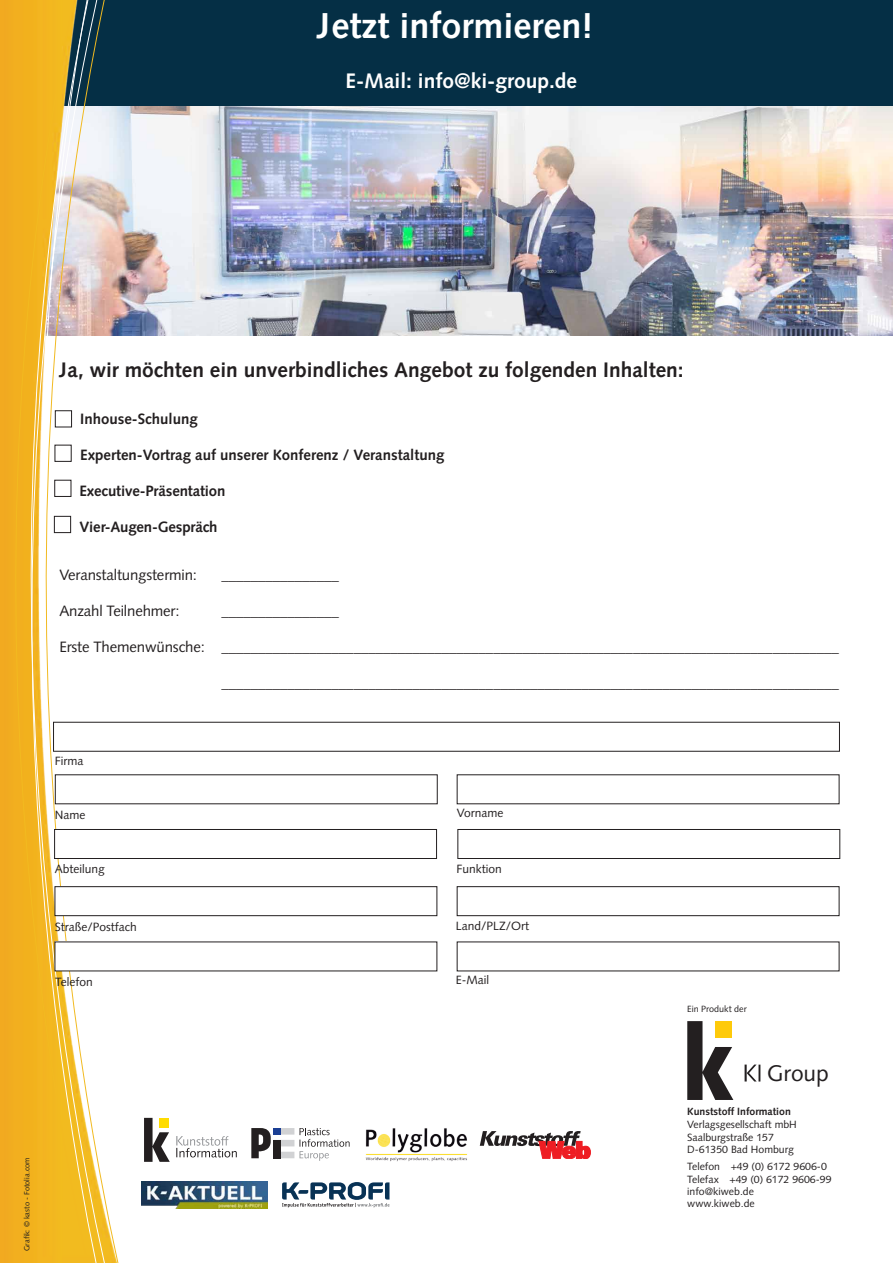
<style>
.page{position:relative;width:893px;height:1263px;background:#fff}
.page>*{position:absolute;margin:0;border:0;box-sizing:border-box;transform-origin:0 0}
.t1{font:700 36px "Syntax LT Std";color:#fff}
.t2{font:22.65px "Syntax LT Std";color:#231f20}
.t3{font:700 21px "Syntax LT Std";color:#231f20}
.t4{font:700 21px "Syntax LT Std";color:#fff}
.t5{font:700 15px "Syntax LT Std";color:#231f20}
.t6{font:15px "Syntax LT Std";letter-spacing:-.01em;color:#231f20}
.Formularfeldbezeichu{font:12px "Syntax LT Std";color:#231f20}
.Formularfeldbezeichu-2{font:10.5px "Syntax LT Std";color:#231f20}
.Formularfeldbezeichu-3{font:700 10.5px "Syntax LT Std";color:#231f20}
.t7{font:9px "Syntax LT Std";color:#231f20}
.t8{font:7.5px "Syntax LT Std";color:#231f20}
.s1{font-weight:400}
</style>
<div class="page">
<div style="left:63px;top:0;width:830px;height:106px;background:#052f45"></div>
<img style="left:157px;top:106px;width:736px;height:229px">
<div style="left:0;top:0;width:13px;height:1263px;background:#f1aa20"></div>
<svg style="left:145px;top:106px;width:12px;height:1012px"></svg>
<svg style="left:13px;top:0;width:132px;height:1263px"></svg>
<div style="left:54px;top:722px;width:785px;height:29px;background:#fff"></div>
<div style="left:53px;top:722px;width:787px;height:30px;border:1px solid #231f20"></div>
<div style="left:55px;top:775px;width:382px;height:29px;background:#fff"></div>
<div style="left:55px;top:829px;width:382px;height:29px;background:#fff"></div>
<div style="left:54px;top:829px;width:383px;height:30px;border:1px solid #231f20"></div>
<div style="left:457px;top:829px;width:383px;height:30px;border:1px solid #231f20"></div>
<div style="left:55px;top:887px;width:382px;height:29px;background:#fff"></div>
<div style="left:55px;top:886px;width:382px;height:30px;border:1px solid #231f20"></div>
<div style="left:457px;top:886px;width:382px;height:30px;border:1px solid #231f20"></div>
<div style="left:55px;top:942px;width:382px;height:29px;background:#fff"></div>
<svg style="left:687px;top:1021px;width:46px;height:79px"></svg>
<div style="left:715px;top:1021px;width:17px;height:17px;background:#feca0a"></div>
<svg style="left:745px;top:1064px;width:15px;height:17px"></svg>
<svg style="left:480px;top:1131px;width:110px;height:28px"></svg>
<svg style="left:251px;top:1128px;width:99px;height:33px"></svg>
<img style="left:365px;top:1128px;width:103px;height:33px">
<svg style="left:144px;top:1118px;width:26px;height:44px"></svg>
<div style="left:160px;top:1118px;width:9px;height:9px;background:#ffdc01"></div>
<svg style="left:176px;top:1136px;width:61px;height:21px"></svg>
<svg style="left:282px;top:1182px;width:107px;height:25px"></svg>
<img style="left:142px;top:1181px;width:126px;height:27px">
<div style="left:55px;top:411px;width:17px;height:16px;background:#fff"></div>
<div style="left:55px;top:410px;width:17px;height:17px;border:1px solid #231f20"></div>
<div style="left:55px;top:445px;width:16px;height:16px;background:#fff"></div>
<div style="left:55px;top:480px;width:16px;height:16px;background:#fff"></div>
<div style="left:54px;top:480px;width:17px;height:17px;border:1px solid #231f20"></div>
<div style="left:54px;top:516px;width:17px;height:17px;background:#fff"></div>
<div style="left:54px;top:516px;width:17px;height:17px;border:1px solid #231f20"></div>
<p class="t1" style="left:318px;top:5px;width:277px">Jetzt informieren!</p>
<p class="t4" style="left:346px;top:68px;width:233px">E-Mail: info@ki-group.de</p>
<p class="t3" style="left:59px;top:358px;width:626px">Ja, wir möchten ein unverbindliches Angebot zu folgenden Inhalten:</p>
<p class="t5" style="left:80px;top:410px;width:119px">Inhouse-Schulung</p>
<p class="t5" style="left:80px;top:446px;width:366px">Experten-Vortrag auf unserer Konferenz / Veranstaltung</p>
<p class="t5" style="left:79px;top:482px;width:148px">Executive-Präsentation</p>
<p class="t5" style="left:79px;top:518px;width:140px">Vier-Augen-Gespräch</p>
<p class="t6" style="left:59px;top:566px;width:139px">Veranstaltungstermin:</p>
<p class="t5" style="left:221px;top:567px;width:119px">________________</p>
<p class="t6" style="left:59px;top:602px;width:122px">Anzahl Teilnehmer:</p>
<p class="t5" style="left:221px;top:603px;width:119px">________________</p>
<p class="t5" style="left:59px;top:639px;width:781px"><span class="s1">Erste Themenwünsche:</span> ____________________________________________________________________________________</p>
<p class="t5" style="left:221px;top:675px;width:619px">____________________________________________________________________________________</p>
<p class="Formularfeldbezeichu" style="left:55px;top:754px;width:30px">Firma</p>
<p class="Formularfeldbezeichu" style="left:55px;top:807px;width:32px">Name</p>
<p class="Formularfeldbezeichu" style="left:457px;top:806px;width:48px">Vorname</p>
<p class="Formularfeldbezeichu" style="left:55px;top:862px;width:52px">Abteilung</p>
<p class="Formularfeldbezeichu" style="left:456px;top:861px;width:47px">Funktion</p>
<p class="Formularfeldbezeichu" style="left:55px;top:920px;width:83px">Straße/Postfach</p>
<p class="Formularfeldbezeichu" style="left:456px;top:919px;width:75px">Land/PLZ/Ort</p>
<p class="Formularfeldbezeichu" style="left:55px;top:975px;width:39px">Telefon</p>
<p class="Formularfeldbezeichu" style="left:456px;top:972px;width:35px">E-Mail</p>
<p class="t8" style="left:23px;top:1251px;width:95px;rotate:-90deg">Grafik: © kasto - Fotolia.com</p>
<p class="t7" style="left:687px;top:1003px;width:61px">Ein Produkt der</p>
<p class="t2" style="left:767px;top:1060px;width:63px">Group</p>
<p class="Formularfeldbezeichu-3" style="left:687px;top:1106px;width:105px">Kunststoff Information</p>
<p class="Formularfeldbezeichu-2" style="left:687px;top:1118px;width:111px">Verlagsgesellschaft mbH</p>
<p class="Formularfeldbezeichu-2" style="left:687px;top:1131px;width:88px">Saalburgstraße 157</p>
<p class="Formularfeldbezeichu-2" style="left:687px;top:1143px;width:108px">D-61350 Bad Homburg</p>
<p class="Formularfeldbezeichu-2" style="left:687px;top:1160px;width:141px">Telefon +49 (0) 6172 9606-0</p>
<p class="Formularfeldbezeichu-2" style="left:687px;top:1173px;width:146px">Telefax +49 (0) 6172 9606-99</p>
<p class="Formularfeldbezeichu-2" style="left:687px;top:1185px;width:68px">info@kiweb.de</p>
<p class="Formularfeldbezeichu-2" style="left:687px;top:1197px;width:69px">www.kiweb.de</p>
</div>
